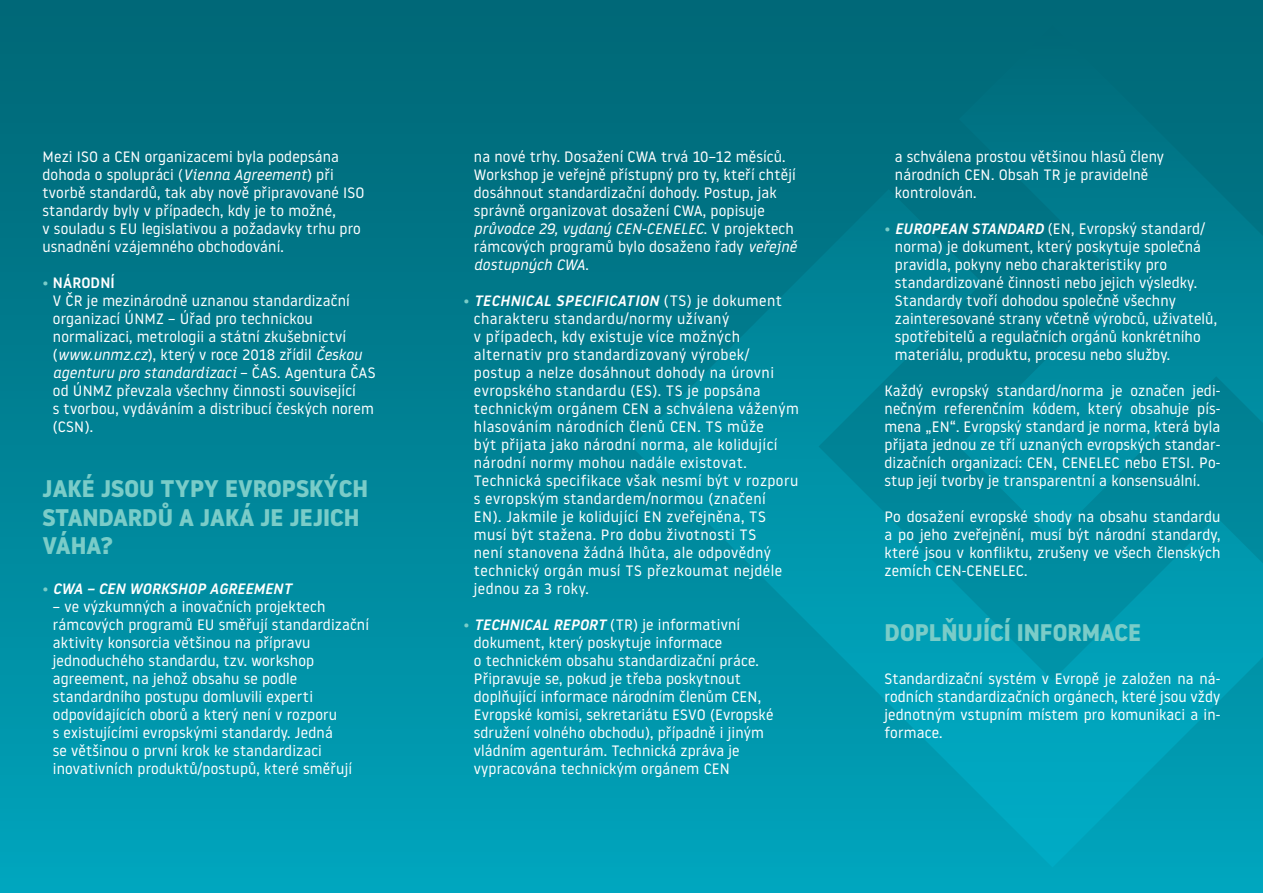
<style>
.page{position:relative;width:1263px;height:893px;background:#fff}
.page>*{position:absolute;margin:0;border:0;box-sizing:border-box;transform-origin:0 0}
.t1{font:700 24px/28.8px "Noway";color:#7accc8}
.t2{font:15px/18px "Noway";letter-spacing:.01em;color:#fff}
.t3{font:15px/18px "Noway";letter-spacing:.03em;color:#fff}
.t4{font:italic 500 15px "Noway";letter-spacing:.01em;color:#fff}
.s1{font-style:italic}
.s2{font-weight:500;color:#7accc8}
.s3{font-weight:500}
.s4{font-style:normal;color:#7accc8}
.s5{font-weight:500;font-style:italic}
</style>
<div class="page">
<div style="left:0;top:0;width:1263px;height:893px;background:linear-gradient(to bottom,#006473,#00a3bb)"></div>
<svg style="left:631px;top:26px;width:632px;height:841px;background:#00889c"></svg>
<p class="t2" style="left:43px;top:147px;width:324px">Mezi ISO a CEN organizacemi byla podepsána dohoda o spolupráci (<span class="s1">Vienna Agreement</span>) při tvorbě standardů, tak aby nově připravované ISO standardy byly v případech, kdy je to možné,<br>v souladu s EU legislativou a požadavky trhu pro usnadnění vzájemného obchodování.</p>
<p class="t2" style="left:53px;top:273px;width:324px;text-indent:-10px"><span class="s2">•</span> <span class="s3">NÁRODNÍ<br></span>V ČR je mezinárodně uznanou standardizační organizací ÚNMZ – Úřad pro technickou normalizaci, metrologii a státní zkušebnictví (<span class="s1">www.unmz.cz</span>), který v roce 2018 zřídil <span class="s1">Českou agenturu pro standardizaci</span> – ČAS. Agentura ČAS od ÚNMZ převzala všechny činnosti související<br>s tvorbou, vydáváním a distribucí českých norem (CSN).</p>
<h1 class="t1" style="left:43px;top:474px;width:327px">JAKÉ JSOU TYPY EVROPSKÝCH<br>STANDARDŮ A JAKÁ JE JEJICH<br>VÁHA?</h1>
<p class="t4" style="left:43px;top:578px;width:251px"><span class="s4">•</span> CWA – CEN WORKSHOP AGREEMENT</p>
<p class="t2" style="left:53px;top:597px;width:318px">– ve výzkumných a inovačních projektech rámcových programů EU směřují standardizační aktivity konsorcia většinou na přípravu jednoduchého standardu, tzv. workshop agreement, na jehož obsahu se podle standardního postupu domluvili experti odpovídajících oborů a který není v rozporu<br>s existujícími evropskými standardy. Jedná<br>se většinou o první krok ke standardizaci inovativních produktů/postupů, které směřují</p>
<p class="t2" style="left:474px;top:147px;width:324px">na nové trhy. Dosažení CWA trvá 10–12 měsíců.<br>Workshop je veřejně přístupný pro ty, kteří chtějí dosáhnout standardizační dohody. Postup, jak správně organizovat dosažení CWA, popisuje <span class="s1">průvodce 29, vydaný CEN-CENELEC</span>. V projektech rámcových programů bylo dosaženo řady <span class="s1">veřejně dostupných CWA</span>.</p>
<p class="t3" style="left:474px;top:291px;width:326px;text-indent:-10px"><span class="s2">•</span> <span class="s5">TECHNICAL SPECIFICATION</span> (TS) je dokument charakteru standardu/normy užívaný<br>v případech, kdy existuje více možných alternativ pro standardizovaný výrobek/ postup a nelze dosáhnout dohody na úrovni evropského standardu (ES). TS je popsána technickým orgánem CEN a schválena váženým hlasováním národních členů CEN. TS může<br>být přijata jako národní norma, ale kolidující národní normy mohou nadále existovat.<br>Technická specifikace však nesmí být v rozporu s evropským standardem/normou (značení<br>EN). Jakmile je kolidující EN zveřejněna, TS musí být stažena. Pro dobu životnosti TS<br>není stanovena žádná lhůta, ale odpovědný technický orgán musí TS přezkoumat nejdéle jednou za 3 roky.</p>
<p class="t2" style="left:474px;top:615px;width:301px;text-indent:-10px"><span class="s2">•</span> <span class="s5">TECHNICAL REPORT</span> (TR) je informativní dokument, který poskytuje informace<br>o technickém obsahu standardizační práce.<br>Připravuje se, pokud je třeba poskytnout doplňující informace národním členům CEN, Evropské komisi, sekretariátu ESVO (Evropské sdružení volného obchodu), případně i jiným vládním agenturám. Technická zpráva je vypracována technickým orgánem CEN</p>
<p class="t2" style="left:895px;top:147px;width:271px">a schválena prostou většinou hlasů členy národních CEN. Obsah TR je pravidelně kontrolován.</p>
<p class="t2" style="left:895px;top:219px;width:324px;text-indent:-10px"><span class="s2">•</span> <span class="s5">EUROPEAN STANDARD</span> (EN, Evropský standard/ norma) je dokument, který poskytuje společná pravidla, pokyny nebo charakteristiky pro standardizované činnosti nebo jejich výsledky.<br>Standardy tvoří dohodou společně všechny zainteresované strany včetně výrobců, uživatelů, spotřebitelů a regulačních orgánů konkrétního materiálu, produktu, procesu nebo služby.</p>
<p class="t2" style="left:884px;top:381px;width:337px;text-align:justify">Každý evropský standard/norma je označen jedi&shy;nečným referenčním kódem, který obsahuje pís&shy;mena „EN“. Evropský standard je norma, která byla přijata jednou ze tří uznaných evropských standar&shy;dizačních organizací: CEN, CENELEC nebo ETSI. Po&shy;stup její tvorby je transparentní a konsensuální.</p>
<p class="t2" style="left:884px;top:507px;width:337px;text-align:justify">Po dosažení evropské shody na obsahu standardu a po jeho zveřejnění, musí být národní standardy, které jsou v konfliktu, zrušeny ve všech členských zemích CEN-CENELEC.</p>
<h1 class="t1" style="left:884px;top:618px;width:258px">DOPLŇUJÍCÍ INFORMACE</h1>
<p class="t2" style="left:884px;top:669px;width:337px;text-align:justify">Standardizační systém v Evropě je založen na ná&shy;rodních standardizačních orgánech, které jsou vždy jednotným vstupním místem pro komunikaci a in&shy;formace.</p>
</div>
